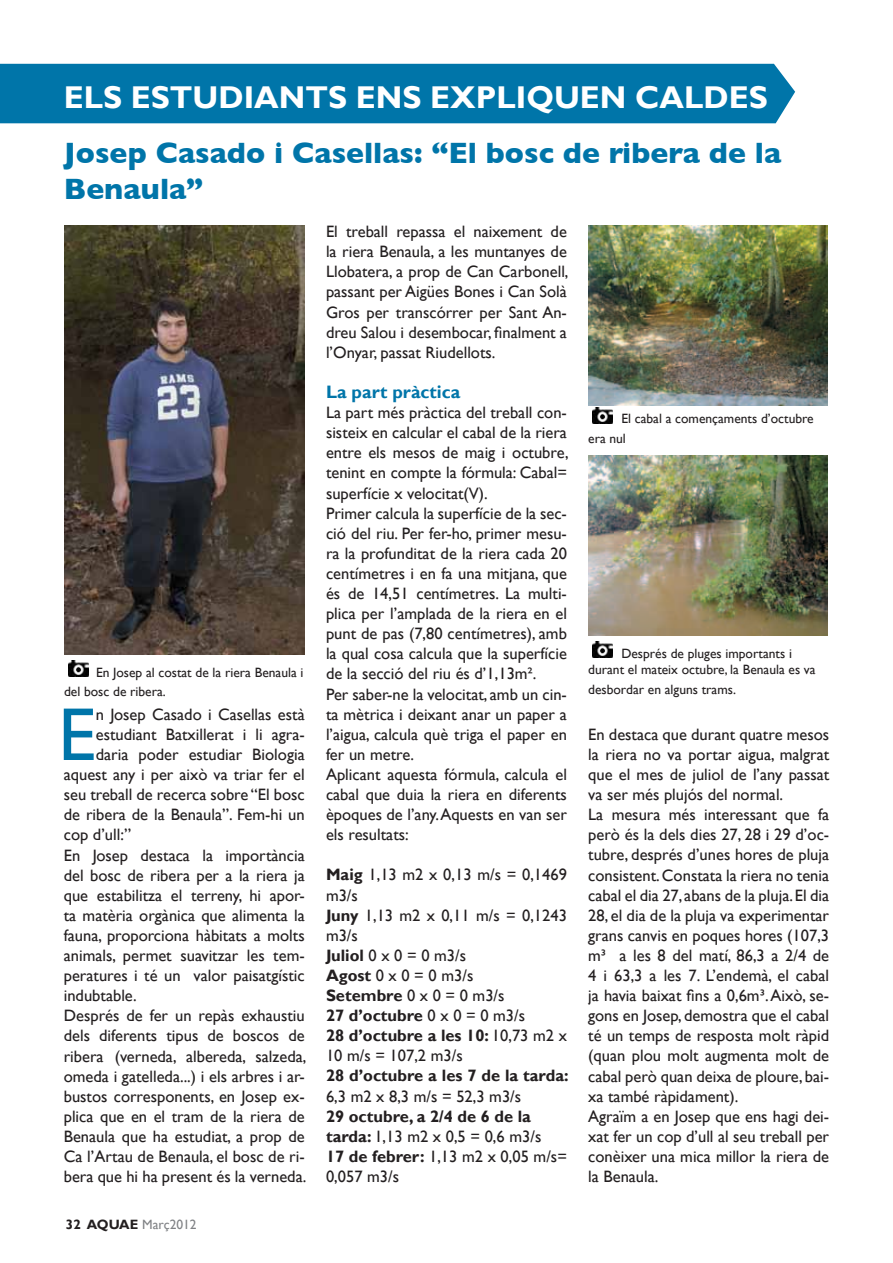
<style>
.page{position:relative;width:893px;height:1263px;background:#fff}
.page>*{position:absolute;margin:0;border:0;box-sizing:border-box;transform-origin:0 0}
.t1{font:75.45px "Gill Sans";color:#0075a9}
.t2{font:700 31.5px "Gill Sans";color:#fff}
.t3{font:700 30px/36px "Gill Sans";color:#0075a9}
.t4{font:700 18px "Gill Sans";color:#0075a9}
.t5{font:16.5px/20.1px "Gill Sans";color:#231f20}
.t6{font:700 16.5px "Gill Sans";color:#231f20}
.t7{font:13.5px/19.8px "Gill Sans";color:#231f20}
.t8{font:13.5px "Gill Sans";color:#808285}
.s1{font-weight:700;color:#231f20}
.s2{font-weight:700}
</style>
<div class="page">
<div style="left:0;top:64px;width:795px;height:59px;background:#0075a9"></div>
<img style="left:68px;top:661px;width:21px;height:16px">
<img style="left:64px;top:226px;width:241px;height:428px">
<img style="left:592px;top:407px;width:21px;height:16px">
<img style="left:592px;top:642px;width:21px;height:16px">
<img style="left:588px;top:226px;width:239px;height:179px">
<img style="left:588px;top:456px;width:240px;height:179px">
<h2 class="t2" style="left:64px;top:78px;width:706px">ELS ESTUDIANTS ENS EXPLIQUEN CALDES</h2>
<h3 class="t3" style="left:64px;top:134px;width:719px">Josep Casado i Casellas: “El bosc de ribera de la<br>Benaula”</h3>
<p class="t7" style="left:64px;top:662px;width:241px;text-indent:32px">En Josep al costat de la riera Benaula i del bosc de ribera.</p>
<h1 class="t1" style="left:58px;top:691px;width:39px">E</h1>
<p class="t5" style="left:96px;top:704px;width:210px">n Josep Casado i Casellas està</p>
<p class="t5" style="left:96px;top:725px;width:210px">estudiant Batxillerat i li agra-</p>
<p class="t5" style="left:96px;top:745px;width:210px">daria poder estudiar Biologia</p>
<p class="t5" style="left:64px;top:765px;width:242px">aquest any i per això va triar fer el</p>
<p class="t5" style="left:64px;top:785px;width:242px">seu treball de recerca sobre “El bosc</p>
<p class="t5" style="left:64px;top:805px;width:242px">de ribera de la Benaula”. Fem-hi un</p>
<p class="t5" style="left:64px;top:825px;width:69px">cop d’ull:”</p>
<p class="t5" style="left:64px;top:845px;width:242px">En Josep destaca la importància</p>
<p class="t5" style="left:64px;top:865px;width:242px">del bosc de ribera per a la riera ja</p>
<p class="t5" style="left:64px;top:885px;width:242px">que estabilitza el terreny, hi apor-</p>
<p class="t5" style="left:64px;top:905px;width:242px">ta matèria orgànica que alimenta la</p>
<p class="t5" style="left:64px;top:926px;width:242px">fauna, proporciona hàbitats a molts</p>
<p class="t5" style="left:64px;top:946px;width:242px">animals, permet suavitzar les tem-</p>
<p class="t5" style="left:64px;top:966px;width:242px">peratures i té un valor paisatgístic</p>
<p class="t5" style="left:64px;top:986px;width:75px">indubtable.</p>
<p class="t5" style="left:64px;top:1006px;width:242px">Després de fer un repàs exhaustiu</p>
<p class="t5" style="left:64px;top:1026px;width:242px">dels diferents tipus de boscos de</p>
<p class="t5" style="left:64px;top:1046px;width:244px">ribera (verneda, albereda, salzeda,</p>
<p class="t5" style="left:64px;top:1066px;width:242px">omeda i gatelleda...) i els arbres i ar-</p>
<p class="t5" style="left:64px;top:1086px;width:242px">bustos corresponents, en Josep ex-</p>
<p class="t5" style="left:64px;top:1106px;width:242px">plica que en el tram de la riera de</p>
<p class="t5" style="left:64px;top:1127px;width:242px">Benaula que ha estudiat, a prop de</p>
<p class="t5" style="left:64px;top:1147px;width:242px">Ca l’Artau de Benaula, el bosc de ri-</p>
<p class="t5" style="left:64px;top:1167px;width:244px">bera que hi ha present és la verneda.</p>
<p class="t8" style="left:66px;top:1216px;width:132px"><span class="s1">32 AQUAE</span> Març2012</p>
<p class="t5" style="left:326px;top:222px;width:244px;text-align:justify">El treball repassa el naixement de la riera Benaula, a les muntanyes de Llobatera, a prop de Can Carbonell, passant per Aigües Bones i Can Solà Gros per transcórrer per Sant An&shy;dreu Salou i desembocar, finalment a l’Onyar, passat Riudellots.</p>
<p class="t4" style="left:326px;top:381px;width:136px">La part pràctica</p>
<p class="t5" style="left:326px;top:403px;width:244px">La part més pràctica del treball con&shy;sisteix en calcular el cabal de la riera entre els mesos de maig i octubre, tenint en compte la fórmula: Cabal= superfície x velocitat(V).<br>Primer calcula la superfície de la sec&shy;ció del riu. Per fer-ho, primer mesu&shy;ra la profunditat de la riera cada 20 centímetres i en fa una mitjana, que és de 14,51 centímetres. La multi&shy;plica per l’amplada de la riera en el punt de pas (7,80 centímetres), amb la qual cosa calcula que la superfície de la secció del riu és d’1,13m².<br>Per saber-ne la velocitat, amb un cin&shy;ta mètrica i deixant anar un paper a l’aigua, calcula què triga el paper en fer un metre.<br>Aplicant aquesta fórmula, calcula el cabal que duia la riera en diferents èpoques de l’any. Aquests en van ser els resultats:</p>
<p class="t5" style="left:326px;top:865px;width:242px"><span class="s2">Maig</span> 1,13 m2 x 0,13 m/s = 0,1469 m3/s<br><span class="s2">Juny</span> 1,13 m2 x 0,11 m/s = 0,1243 m3/s<br><span class="s2">Juliol</span> 0 x 0 = 0 m3/s<br><span class="s2">Agost</span> 0 x 0 = 0 m3/s<br><span class="s2">Setembre</span> 0 x 0 = 0 m3/s<br><span class="s2">27 d’octubre</span> 0 x 0 = 0 m3/s<br><span class="s2">28 d’octubre a les 10:</span> 10,73 m2 x<br>10 m/s = 107,2 m3/s</p>
<p class="t6" style="left:326px;top:1066px;width:244px">28 d’octubre a les 7 de la tarda:</p>
<p class="t5" style="left:326px;top:1086px;width:197px">6,3 m2 x 8,3 m/s = 52,3 m3/s</p>
<p class="t5" style="left:326px;top:1106px;width:242px"><span class="s2">29 octubre, a 2/4 de 6 de la tarda:</span> 1,13 m2 x 0,5 = 0,6 m3/s<br><span class="s2">17 de febrer:</span> 1,13 m2 x 0,05 m/s=<br>0,057 m3/s</p>
<p class="t7" style="left:588px;top:409px;width:227px;text-indent:33px">El cabal a començaments d’octubre era nul</p>
<p class="t7" style="left:588px;top:645px;width:229px;line-height:16.2px;text-indent:33px">Després de pluges importants i durant el mateix octubre, la Benaula es va</p>
<p class="t7" style="left:588px;top:679px;width:149px">desbordar en alguns trams.</p>
<p class="t5" style="left:588px;top:724px;width:242px">En destaca que durant quatre mesos la riera no va portar aigua, malgrat que el mes de juliol de l’any passat va ser més plujós del normal.<br>La mesura més interessant que fa però és la dels dies 27, 28 i 29 d’oc&shy;tubre, després d’unes hores de pluja consistent. Constata la riera no tenia cabal el dia 27, abans de la pluja. El dia 28, el dia de la pluja va experimentar grans canvis en poques hores (107,3 m³ a les 8 del matí, 86,3 a 2/4 de 4 i 63,3 a les 7. L’endemà, el cabal ja havia baixat fins a 0,6m³. Això, se&shy;gons en Josep, demostra que el cabal té un temps de resposta molt ràpid (quan plou molt augmenta molt de cabal però quan deixa de ploure, bai&shy;xa també ràpidament).<br>Agraïm a en Josep que ens hagi dei&shy;xat fer un cop d’ull al seu treball per conèixer una mica millor la riera de la Benaula.</p>
</div>
